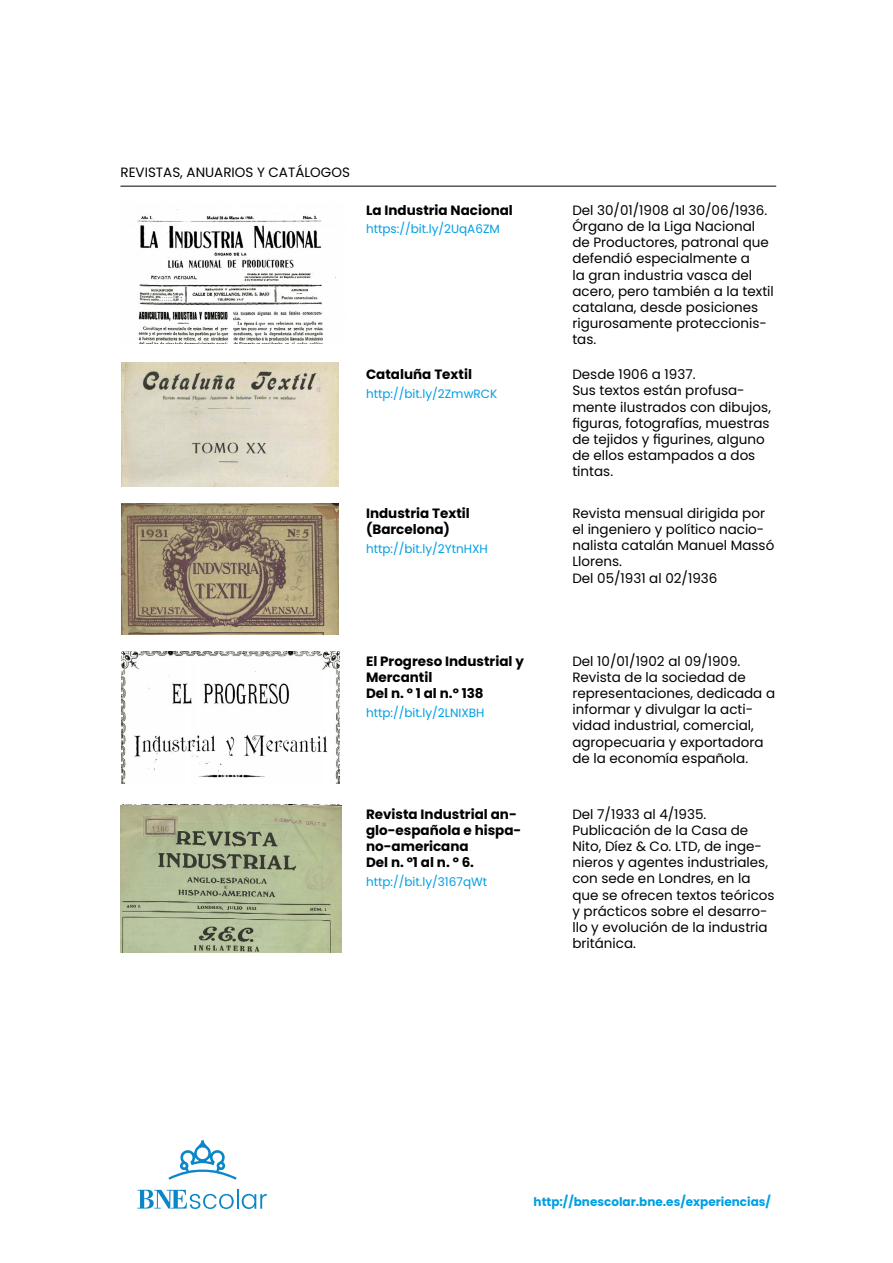
<style>
.page{position:relative;width:893px;height:1263px;background:#fff}
.page>*{position:absolute;margin:0;border:0;box-sizing:border-box;transform-origin:0 0}
.t1{font:13.5px/16.2px "Poppins";color:#000}
.t2{font:700 13.5px/16.2px "Poppins";color:#000}
.t3{font:12px "Poppins";color:#009fe3}
.t4{font:700 12px "Poppins";color:#009fe3}
</style>
<div class="page">
<svg style="left:137px;top:1190px;width:97px;height:19px"></svg>
<hr style="left:237px;top:1189px;width:2px;height:20px;background:#0b86c8">
<svg style="left:242px;top:1194px;width:25px;height:15px"></svg>
<svg style="left:168px;top:1140px;width:69px;height:40px"></svg>
<hr style="left:120px;top:186px;width:656px;height:1px;background:#000">
<img style="left:137px;top:209px;width:199px;height:134px">
<img style="left:122px;top:363px;width:217px;height:124px">
<img style="left:122px;top:504px;width:217px;height:130px">
<img style="left:122px;top:651px;width:218px;height:132px">
<img style="left:120px;top:805px;width:222px;height:147px">
<p class="t1" style="left:120px;top:164px;width:231px">REVISTAS, ANUARIOS Y CATÁLOGOS</p>
<p class="t2" style="left:366px;top:202px;width:148px">La Industria Nacional</p>
<p class="t3" style="left:366px;top:222px;width:135px">https://bit.ly/2UqA6ZM</p>
<p class="t2" style="left:366px;top:366px;width:107px">Cataluña Textil</p>
<p class="t3" style="left:366px;top:387px;width:133px">http://bit.ly/2ZmwRCK</p>
<p class="t2" style="left:366px;top:505px;width:105px">Industria Textil (Barcelona)</p>
<p class="t3" style="left:366px;top:541px;width:123px">http://bit.ly/2YtnHXH</p>
<p class="t2" style="left:366px;top:653px;width:159px">El Progreso Industrial y<br>Mercantil<br>Del n. º 1 al n.º 138</p>
<p class="t3" style="left:366px;top:705px;width:120px">http://bit.ly/2LNIXBH</p>
<p class="t2" style="left:366px;top:806px;width:157px">Revista Industrial an&shy;glo-española e hispa&shy;no-americana<br>Del n. º1 al n. º 6.</p>
<p class="t3" style="left:366px;top:875px;width:123px">http://bit.ly/3167qWt</p>
<p class="t1" style="left:572px;top:202px;width:203px">Del 30/01/1908 al 30/06/1936.<br>Órgano de la Liga Nacional de Productores, patronal que defendió especialmente a<br>la gran industria vasca del acero, pero también a la textil catalana, desde posiciones rigurosamente proteccionis&shy;tas.</p>
<p class="t1" style="left:572px;top:366px;width:200px">Desde 1906 a 1937.<br>Sus textos están profusa&shy;mente ilustrados con dibujos, figuras, fotografías, muestras de tejidos y figurines, alguno de ellos estampados a dos tintas.</p>
<p class="t1" style="left:572px;top:505px;width:203px">Revista mensual dirigida por el ingeniero y político nacio&shy;nalista catalán Manuel Massó<br>Llorens.<br>Del 05/1931 al 02/1936</p>
<p class="t1" style="left:572px;top:653px;width:204px">Del 10/01/1902 al 09/1909.<br>Revista de la sociedad de representaciones, dedicada a informar y divulgar la acti&shy;vidad industrial, comercial, agropecuaria y exportadora de la economía española.</p>
<p class="t1" style="left:572px;top:806px;width:204px">Del 7/1933 al 4/1935.<br>Publicación de la Casa de<br>Nito, Díez &amp; Co. LTD, de inge&shy;nieros y agentes industriales, con sede en Londres, en la que se ofrecen textos teóricos y prácticos sobre el desarro&shy;llo y evolución de la industria británica.</p>
<p class="t4" style="left:534px;top:1195px;width:239px">http://bnescolar.bne.es/experiencias/</p>
</div>
